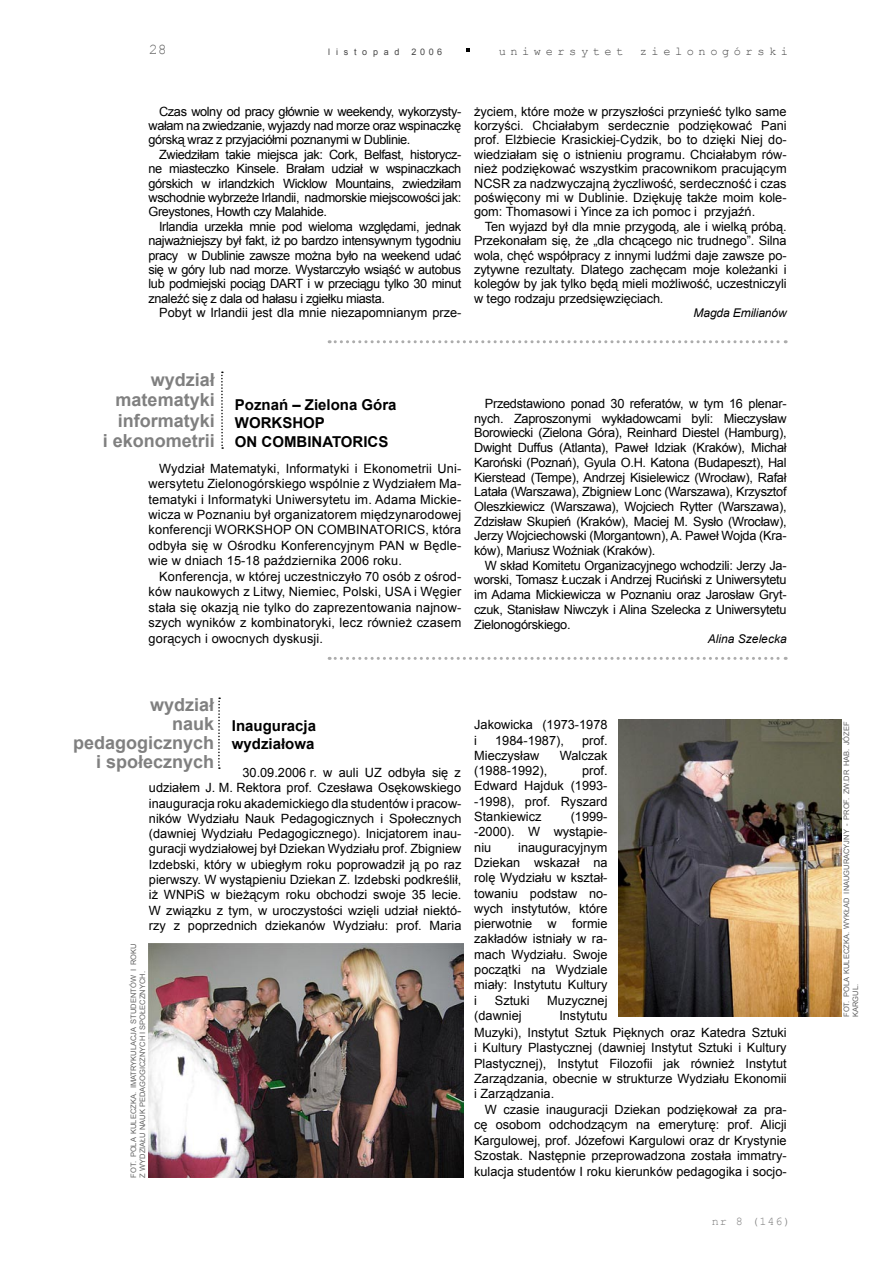
<style>
.page{position:relative;width:893px;height:1263px;background:#fff}
.page>*{position:absolute;margin:0;border:0;box-sizing:border-box;transform-origin:0 0}
.t1{font:700 18px "Arial";color:#808080}
.Tytul{font:700 15px/18px "Arial";color:#000}
.Podstawowy_bez_wcięcia{font:700 15px/18px "Arial";color:#000}
.t2{font:15px "Courier New";color:#636363}
.Podstawowy{font:12.75px/15.3px "Arial";color:#000;text-align:justify}
.Podstawowy_lepsze_przenoszenie{font:12.75px/14.7px "Arial";letter-spacing:-.02em;color:#000;text-align:justify}
.t3{font:12px "Courier New";letter-spacing:.38em;color:#464646}
.Podstawowy-2{font:italic 12px "Arial";letter-spacing:-.01em;color:#000}
.Podstawowy_lepsze_przenoszenie-2{font:italic 12px "Arial";color:#000}
.t4{font:11.85px "Courier New";color:#7d7d7d}
.t5{font:9px "Arial";letter-spacing:.64em;color:#464646}
.Podpis_zdjęcia{font:7.5px/9px "Arial";color:#636363}
</style>
<div class="page">
<svg style="left:466px;top:49px;width:4px;height:3px"></svg>
<svg style="left:221px;top:372px;width:2px;height:77px"></svg>
<svg style="left:329px;top:657px;width:457px;height:3px"></svg>
<svg style="left:218px;top:697px;width:2px;height:72px"></svg>
<img style="left:148px;top:943px;width:316px;height:235px">
<svg style="left:329px;top:340px;width:457px;height:3px"></svg>
<img style="left:619px;top:720px;width:223px;height:297px">
<p class="t2" style="left:149px;top:40px;width:19px">28</p>
<p class="t5" style="left:328px;top:46px;width:73px">listopad</p>
<p class="t5" style="left:411px;top:46px;width:32px">2006</p>
<p class="t3" style="left:499px;top:44px;width:126px">uniwersytet</p>
<p class="t3" style="left:640px;top:44px;width:150px">zielonogórski</p>
<p class="Podstawowy" style="left:148px;top:104px;width:314px;line-height:14.4px;text-indent:11px">Czas wolny od pracy głównie w weekendy, wykorzysty&shy;wałam na zwiedzanie, wyjazdy nad morze oraz wspinaczkę górską wraz z przyjaciółmi poznanymi w Dublinie.</p>
<p class="Podstawowy" style="left:148px;top:147px;width:314px;line-height:14.4px;text-indent:11px">Zwiedziłam takie miejsca jak: Cork, Belfast, historycz&shy;ne miasteczko Kinsele. Brałam udział w wspinaczkach górskich w irlandzkich Wicklow Mountains, zwiedziłam wschodnie wybrzeże Irlandii, nadmorskie miejscowości jak:<br>Greystones, Howth czy Malahide.</p>
<p class="Podstawowy" style="left:148px;top:219px;width:314px;line-height:14.4px;text-indent:11px">Irlandia urzekła mnie pod wieloma względami, jednak najważniejszy był fakt, iż po bardzo intensywnym tygodniu pracy w Dublinie zawsze można było na weekend udać się w góry lub nad morze. Wystarczyło wsiąść w autobus lub podmiejski pociąg DART i w przeciągu tylko 30 minut znaleźć się z dala od hałasu i zgiełku miasta.</p>
<p class="Podstawowy" style="left:159px;top:305px;width:304px">Pobyt w Irlandii jest dla mnie niezapomnianym prze-</p>
<p class="Podstawowy" style="left:474px;top:104px;width:314px;line-height:14.4px">życiem, które może w przyszłości przynieść tylko same korzyści. Chciałabym serdecznie podziękować Pani prof. Elżbiecie Krasickiej-Cydzik, bo to dzięki Niej do&shy;wiedziałam się o istnieniu programu. Chciałabym rów&shy;nież podziękować wszystkim pracownikom pracującym NCSR za nadzwyczajną życzliwość, serdeczność i czas poświęcony mi w Dublinie. Dziękuję także moim kole&shy;gom: Thomasowi i Yince za ich pomoc i przyjaźń.</p>
<p class="Podstawowy" style="left:474px;top:219px;width:314px;line-height:14.4px;text-indent:11px">Ten wyjazd był dla mnie przygodą, ale i wielką próbą.<br>Przekonałam się, że „dla chcącego nic trudnego”. Silna wola, chęć współpracy z innymi ludźmi daje zawsze po&shy;zytywne rezultaty. Dlatego zachęcam moje koleżanki i kolegów by jak tylko będą mieli możliwość, uczestniczyli w tego rodzaju przedsięwzięciach.</p>
<p class="Podstawowy-2" style="left:694px;top:305px;width:95px">Magda Emilianów</p>
<p class="t1" style="left:151px;top:368px;width:66px">wydział</p>
<p class="t1" style="left:116px;top:388px;width:101px">matematyki</p>
<p class="t1" style="left:118px;top:408px;width:99px">informatyki</p>
<p class="t1" style="left:103px;top:429px;width:114px">i ekonometrii</p>
<p class="Tytul" style="left:235px;top:396px;width:163px">Poznań – Zielona Góra<br>WORKSHOP</p>
<p class="Tytul" style="left:235px;top:434px;width:155px">ON COMBINATORICS</p>
<p class="Podstawowy_lepsze_przenoszenie" style="left:149px;top:461px;width:314px;line-height:15.5px;text-indent:11px">Wydział Matematyki, Informatyki i Ekonometrii Uni&shy;wersytetu Zielonogórskiego wspólnie z Wydziałem Ma&shy;tematyki i Informatyki Uniwersytetu im. Adama Mickie&shy;wicza w Poznaniu był organizatorem międzynarodowej konferencji WORKSHOP ON COMBINATORICS, która odbyła się w Ośrodku Konferencyjnym PAN w Będle&shy;wie w dniach 15-18 października 2006 roku.</p>
<p class="Podstawowy" style="left:149px;top:569px;width:314px;text-indent:11px">Konferencja, w której uczestniczyło 70 osób z ośrod&shy;ków naukowych z Litwy, Niemiec, Polski, USA i Węgier stała się okazją nie tylko do zaprezentowania najnow&shy;szych wyników z kombinatoryki, lecz również czasem gorących i owocnych dyskusji.</p>
<p class="Podstawowy_lepsze_przenoszenie" style="left:474px;top:396px;width:314px;text-indent:11px">Przedstawiono ponad 30 referatów, w tym 16 plenar&shy;nych. Zaproszonymi wykładowcami byli: Mieczysław Borowiecki (Zielona Góra), Reinhard Diestel (Hamburg), Dwight Duffus (Atlanta), Paweł Idziak (Kraków), Michał Karoński (Poznań), Gyula O.H. Katona (Budapeszt), Hal Kierstead (Tempe), Andrzej Kisielewicz (Wrocław), Rafał Latała (Warszawa), Zbigniew Lonc (Warszawa), Krzysztof Oleszkiewicz (Warszawa), Wojciech Rytter (Warszawa), Zdzisław Skupień (Kraków), Maciej M. Sysło (Wrocław), Jerzy Wojciechowski (Morgantown), A. Paweł Wojda (Kra&shy;ków), Mariusz Woźniak (Kraków).</p>
<p class="Podstawowy_lepsze_przenoszenie" style="left:474px;top:558px;width:314px;text-indent:11px">W skład Komitetu Organizacyjnego wchodzili: Jerzy Ja&shy;worski, Tomasz Łuczak i Andrzej Ruciński z Uniwersytetu im Adama Mickiewicza w Poznaniu oraz Jarosław Gryt&shy;czuk, Stanisław Niwczyk i Alina Szelecka z Uniwersytetu Zielonogórskiego.</p>
<p class="Podstawowy_lepsze_przenoszenie-2" style="left:708px;top:631px;width:80px">Alina Szelecka</p>
<p class="t1" style="left:150px;top:692px;width:66px">wydział</p>
<p class="t1" style="left:172px;top:711px;width:44px">nauk</p>
<p class="t1" style="left:73px;top:730px;width:143px">pedagogicznych</p>
<p class="t1" style="left:96px;top:749px;width:120px">i społecznych</p>
<p class="Podstawowy_bez_wcięcia" style="left:232px;top:717px;width:86px">Inauguracja wydziałowa</p>
<p class="Podstawowy" style="left:149px;top:765px;width:314px;text-indent:94px">30.09.2006 r. w auli UZ odbyła się z udziałem J. M. Rektora prof. Czesława Osękowskiego inauguracja roku akademickiego dla studentów i pracow&shy;ników Wydziału Nauk Pedagogicznych i Społecznych (dawniej Wydziału Pedagogicznego). Inicjatorem inau&shy;guracji wydziałowej był Dziekan Wydziału prof. Zbigniew Izdebski, który w ubiegłym roku poprowadził ją po raz pierwszy. W wystąpieniu Dziekan Z. Izdebski podkreślił, iż WNPiS w bieżącym roku obchodzi swoje 35 lecie.<br>W związku z tym, w uroczystości wzięli udział niektó&shy;rzy z poprzednich dziekanów Wydziału: prof. Maria</p>
<p class="Podpis_zdjęcia" style="left:129px;top:1177px;width:235px;rotate:-90deg">FOT. POLA KULECZKA. IMATRYKULACJA STUDENTÓW I ROKU<br>Z WYDZIAŁU NAUK PEDAGOGICZNYCH I SPOŁECZNYCH.</p>
<p class="Podstawowy" style="left:474px;top:717px;width:135px">Jakowicka (1973-1978 i</p>
<p class="Podstawowy" style="left:495px;top:732px;width:70px">1984-1987),</p>
<p class="Podstawowy" style="left:582px;top:732px;width:27px">prof.</p>
<p class="Podstawowy" style="left:474px;top:748px;width:67px">Mieczysław</p>
<p class="Podstawowy" style="left:560px;top:748px;width:49px">Walczak</p>
<p class="Podstawowy" style="left:474px;top:763px;width:74px">(1988-1992),</p>
<p class="Podstawowy" style="left:474px;top:763px;width:135px;text-indent:108px">prof.<br>Edward Hajduk (1993- -1998), prof. Ryszard Stankiewicz</p>
<p class="Podstawowy" style="left:474px;top:809px;width:135px;text-indent:96px">(1999- -2000). W wystąpie&shy;niu</p>
<p class="Podstawowy" style="left:474px;top:840px;width:135px;text-indent:44px">inauguracyjnym Dziekan wskazał na rolę Wydziału w kształ&shy;towaniu podstaw no&shy;wych instytutów, które pierwotnie w formie zakładów istniały w ra&shy;mach Wydziału. Swoje początki na Wydziale miały: Instytutu Kultury i</p>
<p class="Podstawowy" style="left:495px;top:993px;width:36px">Sztuki</p>
<p class="Podstawowy" style="left:547px;top:993px;width:62px">Muzycznej</p>
<p class="Podstawowy" style="left:474px;top:1008px;width:49px">(dawniej</p>
<p class="Podstawowy" style="left:559px;top:1008px;width:50px">Instytutu</p>
<p class="Podstawowy" style="left:474px;top:1024px;width:314px">Muzyki), Instytut Sztuk Pięknych oraz Katedra Sztuki i Kultury Plastycznej (dawniej Instytut Sztuki i Kultury Plastycznej), Instytut Filozofii jak również Instytut Zarządzania, obecnie w strukturze Wydziału Ekonomii i Zarządzania.</p>
<p class="Podstawowy" style="left:474px;top:1102px;width:314px;text-indent:11px">W czasie inauguracji Dziekan podziękował za pra&shy;cę osobom odchodzącym na emeryturę: prof. Alicji Kargulowej, prof. Józefowi Kargulowi oraz dr Krystynie Szostak. Następnie przeprowadzona została immatry&shy;kulacja studentów I roku kierunków pedagogika i socjo-</p>
<p class="t4" style="left:712px;top:1214px;width:80px">nr 8 (146)</p>
<p class="Podpis_zdjęcia" style="left:842px;top:1017px;width:297px;rotate:-90deg">FOT. POLA KULECZKA. WYKŁAD INAUGURACYJNY - PROF. ZW.DR HAB. JÓZEF<br>KARGUL.</p>
</div>
